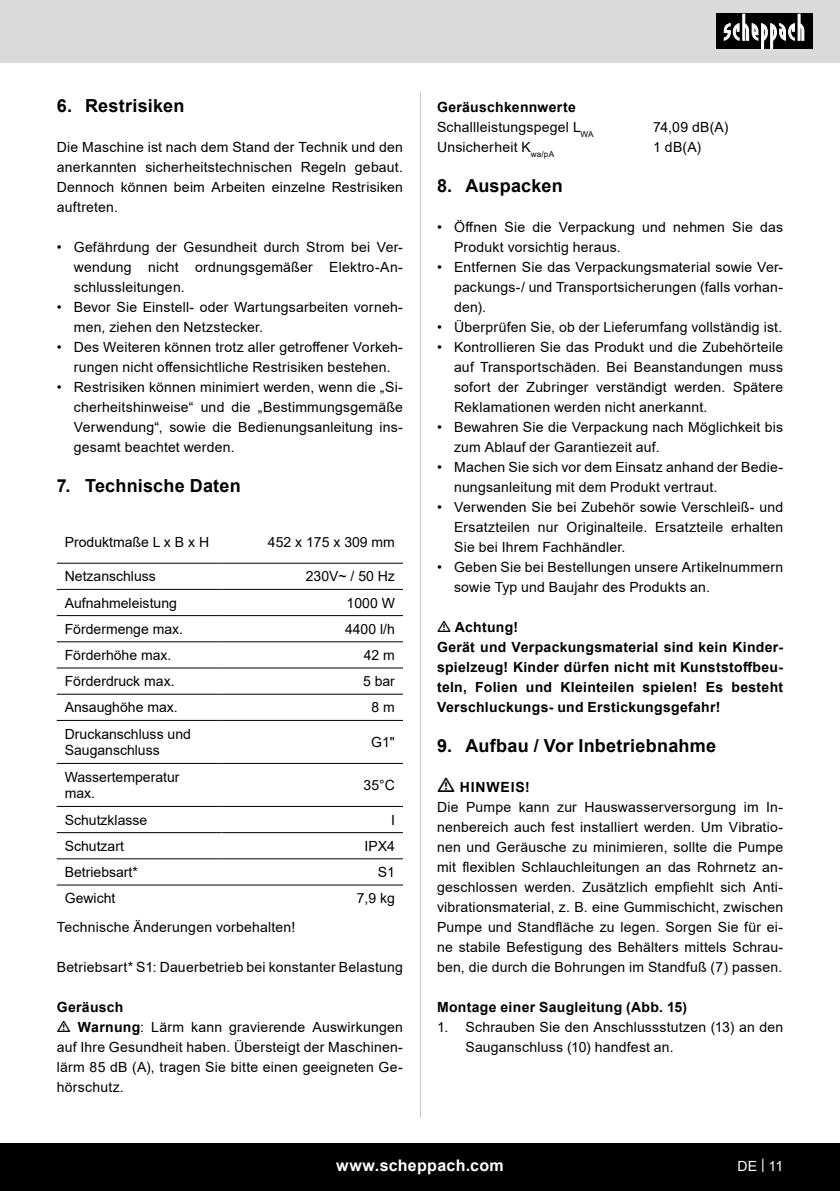
<style>
.page{position:relative;width:840px;height:1191px;background:#fff}
.page>*{position:absolute;margin:0;border:0;box-sizing:border-box;transform-origin:0 0}
.t1{font:700 18px "Arial";letter-spacing:.015em;color:#000}
.t2{font:700 16px "Arial";letter-spacing:.02em;color:#fff}
.t3{font:14px/20px "Arial";letter-spacing:.015em;color:#000}
.t4{font:700 14px/20px "Arial";letter-spacing:.02em;color:#000}
.t5{font:700 14px "Arial";letter-spacing:.06em;color:#000}
.t6{font:14px "Arial";color:#fff}
.s1{font-weight:700}
</style>
<div class="page">
<div style="left:0;top:0;width:839px;height:63px;background:#dadada"></div>
<div style="left:0;top:1143px;width:839px;height:48px;background:#000"></div>
<div style="left:716px;top:14px;width:96px;height:35px;background:#000"></div>
<svg style="left:723px;top:14px;width:81px;height:35px"></svg>
<hr style="left:420px;top:92px;width:1px;height:1025px;background:#c5c5c5">
<hr style="left:57px;top:563px;width:164px;height:1px;background:#000">
<hr style="left:221px;top:563px;width:182px;height:1px;background:#000">
<hr style="left:57px;top:589px;width:164px;height:1px;background:#000">
<hr style="left:221px;top:589px;width:182px;height:1px;background:#000">
<hr style="left:57px;top:615px;width:164px;height:1px;background:#000">
<hr style="left:221px;top:615px;width:182px;height:1px;background:#000">
<hr style="left:57px;top:641px;width:164px;height:1px;background:#000">
<hr style="left:221px;top:641px;width:182px;height:1px;background:#000">
<hr style="left:57px;top:667px;width:164px;height:1px;background:#000">
<hr style="left:221px;top:667px;width:182px;height:1px;background:#000">
<hr style="left:57px;top:694px;width:164px;height:1px;background:#000">
<hr style="left:221px;top:694px;width:182px;height:1px;background:#000">
<hr style="left:57px;top:720px;width:164px;height:1px;background:#000">
<hr style="left:221px;top:720px;width:182px;height:1px;background:#000">
<hr style="left:57px;top:763px;width:164px;height:1px;background:#000">
<hr style="left:221px;top:763px;width:182px;height:1px;background:#000">
<hr style="left:57px;top:806px;width:164px;height:1px;background:#000">
<hr style="left:221px;top:806px;width:182px;height:1px;background:#000">
<hr style="left:57px;top:832px;width:164px;height:1px;background:#000">
<hr style="left:221px;top:832px;width:182px;height:1px;background:#000">
<hr style="left:57px;top:858px;width:164px;height:1px;background:#000">
<hr style="left:221px;top:858px;width:182px;height:1px;background:#000">
<hr style="left:57px;top:884px;width:164px;height:1px;background:#000">
<hr style="left:221px;top:884px;width:182px;height:1px;background:#000">
<p class="t1" style="left:57px;top:93px;width:129px">6. Restrisiken</p>
<p class="t3" style="left:57px;top:137px;width:347px;text-align:justify">Die Maschine ist nach dem Stand der Technik und den anerkannten sicherheitstechnischen Regeln gebaut.<br>Dennoch können beim Arbeiten einzelne Restrisiken auftreten.</p>
<p class="t3" style="left:74px;top:237px;width:330px;text-align:justify;text-indent:-17px">• Gefährdung der Gesundheit durch Strom bei Ver&shy;wendung nicht ordnungsgemäßer Elektro-An&shy;schlussleitungen.</p>
<p class="t3" style="left:74px;top:297px;width:330px;text-indent:-17px">• Bevor Sie Einstell- oder Wartungsarbeiten vorneh&shy;men, ziehen den Netzstecker.</p>
<p class="t3" style="left:57px;top:337px;width:347px;text-align:center">• Des Weiteren können trotz aller getroffener Vorkeh&shy;rungen nicht offensichtliche Restrisiken bestehen.</p>
<p class="t3" style="left:74px;top:377px;width:330px;text-align:justify;text-indent:-17px">• Restrisiken können minimiert werden, wenn die „Si&shy;cherheitshinweise“ und die „Bestimmungsgemäße Verwendung“, sowie die Bedienungsanleitung ins&shy;gesamt beachtet werden.</p>
<p class="t1" style="left:57px;top:473px;width:185px">7. Technische Daten</p>
<p class="t3" style="left:65px;top:532px;width:146px">Produktmaße L x B x H</p>
<p class="t3" style="left:268px;top:532px;width:128px">452 x 175 x 309 mm</p>
<p class="t3" style="left:65px;top:566px;width:93px">Netzanschluss</p>
<p class="t3" style="left:305px;top:566px;width:91px">230V~ / 50 Hz</p>
<p class="t3" style="left:65px;top:592px;width:114px">Aufnahmeleistung</p>
<p class="t3" style="left:346px;top:592px;width:50px">1000 W</p>
<p class="t3" style="left:65px;top:619px;width:120px">Fördermenge max.</p>
<p class="t3" style="left:345px;top:619px;width:51px">4400 l/h</p>
<p class="t3" style="left:65px;top:645px;width:108px">Förderhöhe max.</p>
<p class="t3" style="left:363px;top:645px;width:33px">42 m</p>
<p class="t3" style="left:65px;top:671px;width:111px">Förderdruck max.</p>
<p class="t3" style="left:363px;top:671px;width:33px">5 bar</p>
<p class="t3" style="left:65px;top:697px;width:114px">Ansaughöhe max.</p>
<p class="t3" style="left:371px;top:697px;width:25px">8 m</p>
<p class="t3" style="left:65px;top:725px;width:128px;line-height:16.8px">Druckanschluss und<br>Sauganschluss</p>
<p class="t3" style="left:371px;top:732px;width:25px">G1"</p>
<p class="t3" style="left:65px;top:768px;width:116px;line-height:16.8px">Wassertemperatur max.</p>
<p class="t3" style="left:363px;top:775px;width:33px">35°C</p>
<p class="t3" style="left:65px;top:809px;width:84px">Schutzklasse</p>
<p class="t3" style="left:391px;top:809px;width:5px">I</p>
<p class="t3" style="left:65px;top:836px;width:61px">Schutzart</p>
<p class="t3" style="left:364px;top:836px;width:32px">IPX4</p>
<p class="t3" style="left:65px;top:862px;width:75px">Betriebsart*</p>
<p class="t3" style="left:377px;top:862px;width:19px">S1</p>
<p class="t3" style="left:65px;top:888px;width:52px">Gewicht</p>
<p class="t3" style="left:356px;top:888px;width:40px">7,9 kg</p>
<p class="t3" style="left:57px;top:917px;width:240px">Technische Änderungen vorbehalten!</p>
<p class="t3" style="left:57px;top:957px;width:347px">Betriebsart* S1: Dauerbetrieb bei konstanter Belastung</p>
<p class="t4" style="left:57px;top:997px;width:68px">Geräusch</p>
<p class="t3" style="left:78px;top:1017px;width:326px"><span class="s1">Warnung</span>: Lärm kann gravierende Auswirkungen</p>
<p class="t3" style="left:57px;top:1037px;width:347px">auf Ihre Gesundheit haben. Übersteigt der Maschinen-</p>
<p class="t3" style="left:57px;top:1057px;width:347px">lärm 85 dB (A), tragen Sie bitte einen geeigneten Ge-</p>
<p class="t3" style="left:57px;top:1077px;width:69px">hörschutz.</p>
<p class="t3" style="left:437px;top:97px;width:158px"><span class="s1">Geräuschkennwerte<br></span>Schallleistungspegel L<sub>WA</sub></p>
<p class="t3" style="left:653px;top:117px;width:77px">74,09 dB(A)</p>
<p class="t3" style="left:437px;top:137px;width:118px">Unsicherheit K<sub>wa/pA</sub></p>
<p class="t3" style="left:653px;top:137px;width:49px">1 dB(A)</p>
<p class="t1" style="left:437px;top:173px;width:127px">8. Auspacken</p>
<p class="t3" style="left:454px;top:217px;width:330px;text-indent:-17px">• Öffnen Sie die Verpackung und nehmen Sie das<br>Produkt vorsichtig heraus.</p>
<p class="t3" style="left:454px;top:257px;width:330px;text-align:justify;text-indent:-17px">• Entfernen Sie das Verpackungsmaterial sowie Ver&shy;packungs-/ und Transportsicherungen (falls vorhan&shy;den).</p>
<p class="t3" style="left:437px;top:317px;width:346px">• Überprüfen Sie, ob der Lieferumfang vollständig ist.</p>
<p class="t3" style="left:454px;top:337px;width:330px;text-align:justify;text-indent:-17px">• Kontrollieren Sie das Produkt und die Zubehörteile auf Transportschäden. Bei Beanstandungen muss sofort der Zubringer verständigt werden. Spätere Reklamationen werden nicht anerkannt.</p>
<p class="t3" style="left:454px;top:417px;width:330px;text-indent:-17px">• Bewahren Sie die Verpackung nach Möglichkeit bis zum Ablauf der Garantiezeit auf.</p>
<p class="t3" style="left:454px;top:457px;width:330px;text-indent:-17px">• Machen Sie sich vor dem Einsatz anhand der Bedie&shy;nungsanleitung mit dem Produkt vertraut.</p>
<p class="t3" style="left:454px;top:497px;width:330px;text-align:justify;text-indent:-17px">• Verwenden Sie bei Zubehör sowie Verschleiß- und Ersatzteilen nur Originalteile. Ersatzteile erhalten Sie bei Ihrem Fachhändler.</p>
<p class="t3" style="left:454px;top:557px;width:330px;text-indent:-17px">• Geben Sie bei Bestellungen unsere Artikelnummern sowie Typ und Baujahr des Produkts an.</p>
<p class="t4" style="left:437px;top:617px;width:347px;text-indent:18px">Achtung!<br>Gerät und Verpackungsmaterial sind kein Kinder&shy;spielzeug! Kinder dürfen nicht mit Kunststoffbeu&shy;teln, Folien und Kleinteilen spielen! Es besteht Verschluckungs- und Erstickungsgefahr!</p>
<p class="t1" style="left:437px;top:733px;width:280px">9. Aufbau / Vor Inbetriebnahme</p>
<p class="t5" style="left:459px;top:777px;width:71px">HINWEIS!</p>
<p class="t3" style="left:437px;top:797px;width:347px;text-align:justify">Die Pumpe kann zur Hauswasserversorgung im In&shy;nenbereich auch fest installiert werden. Um Vibratio&shy;nen und Geräusche zu minimieren, sollte die Pumpe mit flexiblen Schlauchleitungen an das Rohrnetz an&shy;geschlossen werden. Zusätzlich empfiehlt sich Anti&shy;vibrationsmaterial, z. B. eine Gummischicht, zwischen Pumpe und Standfläche zu legen. Sorgen Sie für ei&shy;ne stabile Befestigung des Behälters mittels Schrau&shy;ben, die durch die Bohrungen im Standfuß (7) passen.</p>
<p class="t4" style="left:437px;top:997px;width:251px">Montage einer Saugleitung (Abb. 15)</p>
<p class="t3" style="left:465px;top:1017px;width:319px;text-indent:-28px">1. Schrauben Sie den Anschlussstutzen (13) an den<br>Sauganschluss (10) handfest an.</p>
<p class="t2" style="left:336px;top:1154px;width:169px">www.scheppach.com</p>
<p class="t6" style="left:737px;top:1156px;width:47px">DE | 11</p>
</div>
